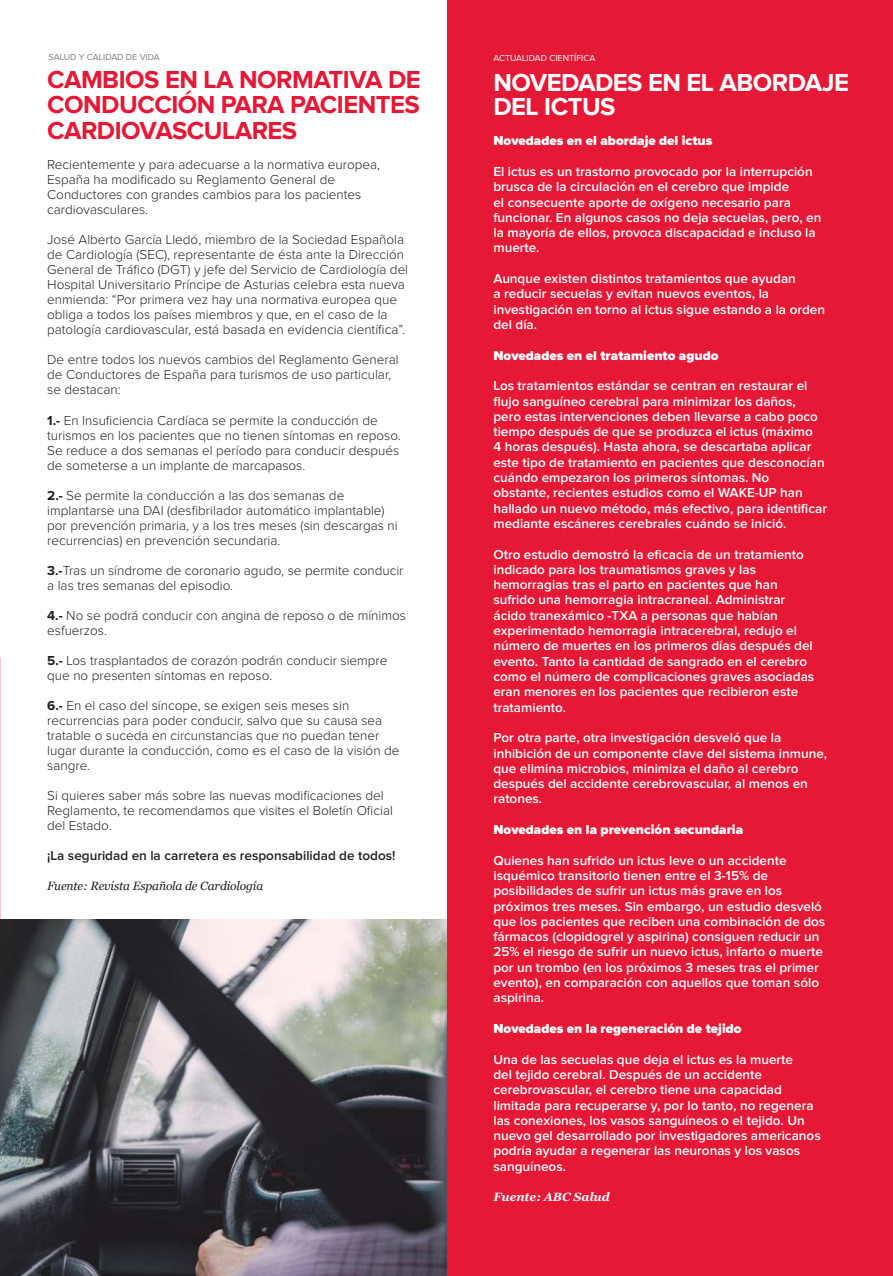
<style>
.page{position:relative;width:893px;height:1276px;background:#fff}
.page>*{position:absolute;margin:0;border:0;box-sizing:border-box;transform-origin:0 0}
.t1{font:700 25.5px/25.5px "Proxima Nova";letter-spacing:-.02em;color:#e51836;text-align:justify}
.t2{font:700 25.5px/24px "Proxima Nova";letter-spacing:-.02em;color:#fff}
.t3{font:600 13.5px/15.3px "Proxima Nova";color:#fff}
.t4{font:300 13.5px/15px "Proxima Nova";color:#231f20}
.t5{font:900 13.5px "Proxima Nova";color:#fff}
.t6{font:600 13.5px "Proxima Nova";color:#231f20}
.t7{font:italic 12px "Georgia";letter-spacing:-.01em;color:#231f20}
.t8{font:italic 700 12px "Georgia";color:#fff}
.t9{font:9px "Proxima Nova";color:#fff}
.t10{font:9px "Proxima Nova";color:#867f7c}
.s1{font-weight:700}
</style>
<div class="page">
<div style="left:447px;top:0;width:446px;height:1276px;background:#e51836"></div>
<img style="left:0;top:919px;width:446px;height:357px">
<p class="t10" style="left:49px;top:53px;width:113px">SALUD Y CALIDAD DE VIDA</p>
<h1 class="t1" style="left:47px;top:67px;width:375px">CAMBIOS EN LA NORMATIVA DE CONDUCCIÓN PARA PACIENTES CARDIOVASCULARES</h1>
<p class="t4" style="left:47px;top:158px;width:334px">Recientemente y para adecuarse a la normativa europea, España ha modificado su Reglamento General de Conductores con grandes cambios para los pacientes cardiovasculares.</p>
<p class="t4" style="left:47px;top:233px;width:362px">José Alberto García Lledó, miembro de la Sociedad Española de Cardiología (SEC), representante de ésta ante la Dirección General de Tráfico (DGT) y jefe del Servicio de Cardiología del Hospital Universitario Príncipe de Asturias celebra esta nueva enmienda: “Por primera vez hay una normativa europea que obliga a todos los países miembros y que, en el caso de la patología cardiovascular, está basada en evidencia científica”.</p>
<p class="t4" style="left:47px;top:353px;width:353px">De entre todos los nuevos cambios del Reglamento General de Conductores de España para turismos de uso particular, se destacan:</p>
<p class="t4" style="left:47px;top:413px;width:355px"><span class="s1">1.-</span> En Insuficiencia Cardíaca se permite la conducción de turismos en los pacientes que no tienen síntomas en reposo.<br>Se reduce a dos semanas el período para conducir después de someterse a un implante de marcapasos.</p>
<p class="t4" style="left:47px;top:488px;width:352px"><span class="s1">2.-</span> Se permite la conducción a las dos semanas de implantarse una DAI (desfibrilador automático implantable) por prevención primaria, y a los tres meses (sin descargas ni recurrencias) en prevención secundaria.</p>
<p class="t4" style="left:47px;top:563px;width:358px"><span class="s1">3.-</span>Tras un síndrome de coronario agudo, se permite conducir a las tres semanas del episodio.</p>
<p class="t4" style="left:47px;top:608px;width:360px"><span class="s1">4.-</span> No se podrá conducir con angina de reposo o de mínimos esfuerzos.</p>
<p class="t4" style="left:47px;top:653px;width:342px"><span class="s1">5.-</span> Los trasplantados de corazón podrán conducir siempre que no presenten síntomas en reposo.</p>
<p class="t4" style="left:47px;top:698px;width:354px"><span class="s1">6.-</span> En el caso del síncope, se exigen seis meses sin recurrencias para poder conducir, salvo que su causa sea tratable o suceda en circunstancias que no puedan tener lugar durante la conducción, como es el caso de la visión de sangre.</p>
<p class="t4" style="left:47px;top:788px;width:347px">Si quieres saber más sobre las nuevas modificaciones del<br>Reglamento, te recomendamos que visites el Boletín Oficial del Estado.</p>
<p class="t6" style="left:47px;top:849px;width:350px">¡La seguridad en la carretera es responsabilidad de todos!</p>
<p class="t7" style="left:47px;top:876px;width:217px">Fuente: Revista Española de Cardiología</p>
<p class="t9" style="left:493px;top:54px;width:104px">ACTUALIDAD CIENTÍFICA</p>
<h1 class="t2" style="left:493px;top:72px;width:357px">NOVEDADES EN EL ABORDAJE<br>DEL ICTUS</h1>
<p class="t5" style="left:493px;top:135px;width:220px">Novedades en el abordaje del ictus</p>
<p class="t3" style="left:493px;top:164px;width:330px">El ictus es un trastorno provocado por la interrupción brusca de la circulación en el cerebro que impide<br>el consecuente aporte de oxígeno necesario para funcionar. En algunos casos no deja secuelas, pero, en la mayoría de ellos, provoca discapacidad e incluso la muerte.</p>
<p class="t3" style="left:493px;top:271px;width:333px">Aunque existen distintos tratamientos que ayudan<br>a reducir secuelas y evitan nuevos eventos, la investigación en torno al ictus sigue estando a la orden del día.</p>
<p class="t5" style="left:493px;top:349px;width:227px">Novedades en el tratamiento agudo</p>
<p class="t3" style="left:493px;top:379px;width:335px">Los tratamientos estándar se centran en restaurar el flujo sanguíneo cerebral para minimizar los daños,<br>pero estas intervenciones deben llevarse a cabo poco tiempo después de que se produzca el ictus (máximo<br>4 horas después). Hasta ahora, se descartaba aplicar este tipo de tratamiento en pacientes que desconocían cuándo empezaron los primeros síntomas. No obstante, recientes estudios como el WAKE-UP han hallado un nuevo método, más efectivo, para identificar mediante escáneres cerebrales cuándo se inició.</p>
<p class="t3" style="left:493px;top:547px;width:322px">Otro estudio demostró la eficacia de un tratamiento indicado para los traumatismos graves y las hemorragias tras el parto en pacientes que han sufrido una hemorragia intracraneal. Administrar ácido tranexámico -TXA a personas que habían experimentado hemorragia intracerebral, redujo el número de muertes en los primeros días después del evento. Tanto la cantidad de sangrado en el cerebro como el número de complicaciones graves asociadas eran menores en los pacientes que recibieron este tratamiento.</p>
<p class="t3" style="left:493px;top:730px;width:335px">Por otra parte, otra investigación desveló que la inhibición de un componente clave del sistema inmune, que elimina microbios, minimiza el daño al cerebro después del accidente cerebrovascular, al menos en ratones.</p>
<p class="t5" style="left:493px;top:823px;width:251px">Novedades en la prevención secundaria</p>
<p class="t3" style="left:493px;top:853px;width:333px">Quienes han sufrido un ictus leve o un accidente isquémico transitorio tienen entre el 3-15% de posibilidades de sufrir un ictus más grave en los próximos tres meses. Sin embargo, un estudio desveló que los pacientes que reciben una combinación de dos fármacos (clopidogrel y aspirina) consiguen reducir un 25% el riesgo de sufrir un nuevo ictus, infarto o muerte por un trombo (en los próximos 3 meses tras el primer evento), en comparación con aquellos que toman sólo aspirina.</p>
<p class="t5" style="left:493px;top:1022px;width:250px">Novedades en la regeneración de tejido</p>
<p class="t3" style="left:493px;top:1052px;width:329px">Una de las secuelas que deja el ictus es la muerte<br>del tejido cerebral. Después de un accidente cerebrovascular, el cerebro tiene una capacidad limitada para recuperarse y, por lo tanto, no regenera las conexiones, los vasos sanguíneos o el tejido. Un nuevo gel desarrollado por investigadores americanos podría ayudar a regenerar las neuronas y los vasos sanguíneos.</p>
<p class="t8" style="left:493px;top:1188px;width:118px">Fuente: ABC Salud</p>
</div>
